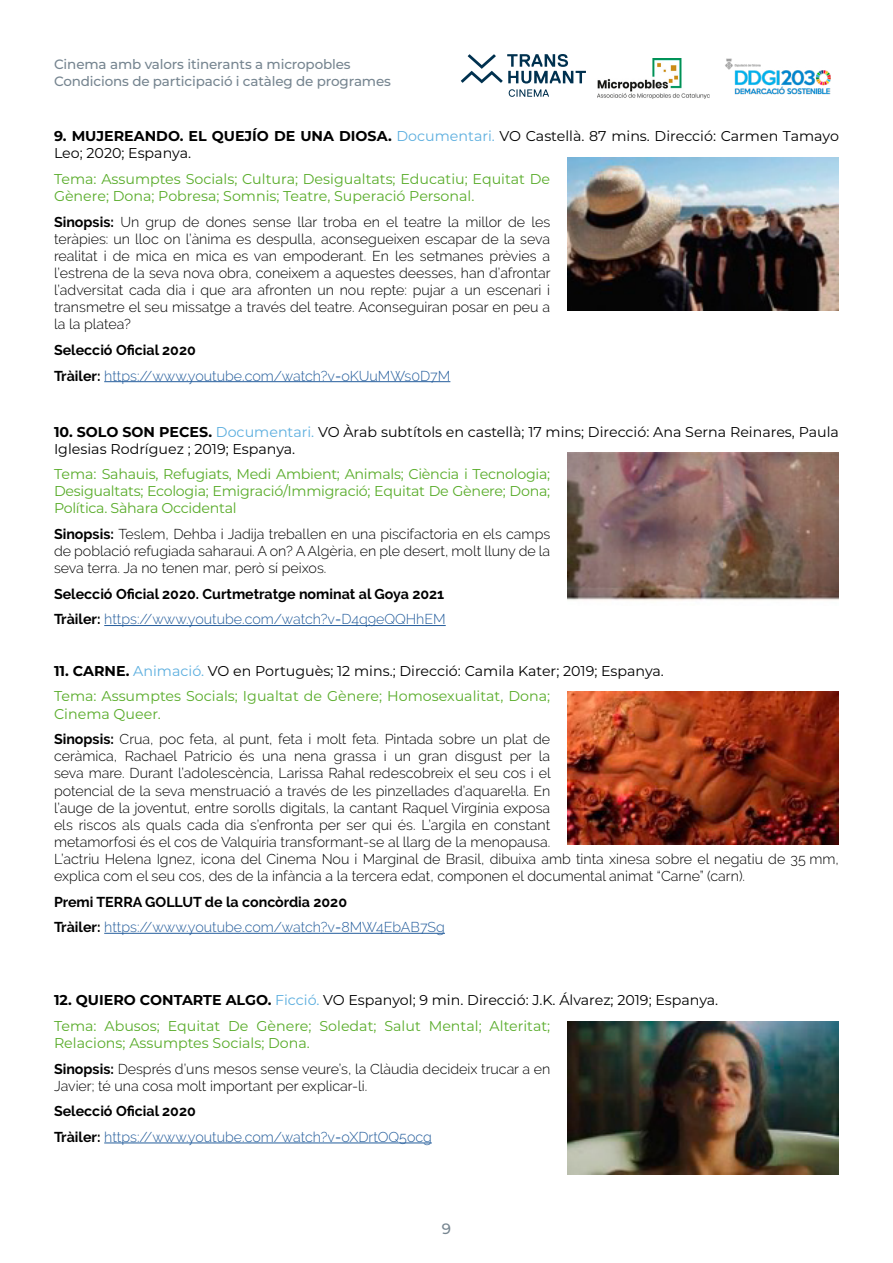
<style>
.page{position:relative;width:893px;height:1263px;background:#fff}
.page>*{position:absolute;margin:0;border:0;box-sizing:border-box;transform-origin:0 0}
.t1{font:500 15px "Montserrat";color:#768590}
.t2{font:300 14.25px/17.1px "Raleway";color:#000;text-align:justify}
.t3{font:14.25px/17.1px "Montserrat";color:#59ac2a}
.t4{font:14.25px/17.1px "Montserrat";color:#000}
.t5{font:300 14.25px "Raleway";color:#245d9c}
.Bold{font:700 14.25px "Raleway";color:#000}
.t6{font:500 13.5px/16.2px "Montserrat";letter-spacing:-.01em;color:#768590}
.s1{font-weight:700}
.s2{color:#5dafdf}
.s3{font-weight:700;color:#000}
</style>
<div class="page">
<svg style="left:461px;top:54px;width:125px;height:43px"></svg>
<img style="left:725px;top:58px;width:106px;height:37px">
<img style="left:597px;top:59px;width:112px;height:39px">
<hr style="left:104px;top:381px;width:346px;height:1px;background:#245d9c">
<img style="left:567px;top:157px;width:272px;height:153px">
<hr style="left:104px;top:625px;width:342px;height:1px;background:#245d9c">
<img style="left:567px;top:452px;width:272px;height:149px">
<hr style="left:104px;top:933px;width:341px;height:1px;background:#245d9c">
<img style="left:567px;top:692px;width:272px;height:153px">
<hr style="left:104px;top:1142px;width:328px;height:1px;background:#245d9c">
<img style="left:567px;top:1021px;width:272px;height:153px">
<p class="t6" style="left:54px;top:56px;width:339px">Cinema amb valors itinerants a micropobles<br>Condicions de participació i catàleg de programes</p>
<p class="t4" style="left:54px;top:127px;width:786px"><span class="s1">9. MUJEREANDO. EL QUEJÍO DE UNA DIOSA.</span> <span class="s2">Documentari.</span> VO Castellà. 87 mins. Direcció: Carmen Tamayo<br>Leo; 2020; Espanya.</p>
<p class="t3" style="left:54px;top:170px;width:498px">Tema: Assumptes Socials; Cultura; Desigualtats; Educatiu; Equitat De<br>Gènere; Dona; Pobresa; Somnis; Teatre, Superació Personal.</p>
<p class="t2" style="left:54px;top:213px;width:498px"><span class="s1">Sinopsis:</span> Un grup de dones sense llar troba en el teatre la millor de les teràpies: un lloc on l’ànima es despulla, aconsegueixen escapar de la seva realitat i de mica en mica es van empoderant. En les setmanes prèvies a l’estrena de la seva nova obra, coneixem a aquestes deesses, han d’afrontar l’adversitat cada dia i que ara afronten un nou repte: pujar a un escenari i transmetre el seu missatge a través del teatre. Aconseguiran posar en peu a la la platea?</p>
<p class="Bold" style="left:54px;top:342px;width:143px">Selecció Oficial 2020</p>
<p class="t5" style="left:54px;top:367px;width:398px"><span class="s3">Tràiler:</span> https://www.youtube.com/watch?v=oKUuMWs0D7M</p>
<p class="t4" style="left:54px;top:422px;width:786px"><span class="s1">10. SOLO SON PECES.</span> <span class="s2">Documentari.</span> VO Àrab subtítols en castellà; 17 mins; Direcció: Ana Serna Reinares, Paula<br>Iglesias Rodríguez ; 2019; Espanya.</p>
<p class="t3" style="left:54px;top:465px;width:498px;text-align:justify">Tema: Sahauis, Refugiats, Medi Ambient; Animals; Ciència i Tecnologia; Desigualtats; Ecologia; Emigració/Immigració; Equitat De Gènere; Dona; Política. Sàhara Occidental</p>
<p class="t2" style="left:54px;top:525px;width:498px"><span class="s1">Sinopsis:</span> Teslem, Dehba i Jadija treballen en una piscifactoria en els camps de població refugiada saharaui. A on? A Algèria, en ple desert, molt lluny de la seva terra. Ja no tenen mar, però sí peixos.</p>
<p class="Bold" style="left:54px;top:586px;width:392px">Selecció Oficial 2020. Curtmetratge nominat al Goya 2021</p>
<p class="t5" style="left:54px;top:611px;width:393px"><span class="s3">Tràiler:</span> https://www.youtube.com/watch?v=D4q9eQQHhEM</p>
<p class="t4" style="left:54px;top:662px;width:611px"><span class="s1">11. CARNE.</span> <span class="s2">Animació.</span> VO en Portuguès; 12 mins.; Direcció: Camila Kater; 2019; Espanya.</p>
<p class="t3" style="left:54px;top:687px;width:498px">Tema: Assumptes Socials; Igualtat de Gènere; Homosexualitat, Dona;<br>Cinema Queer.</p>
<p class="t2" style="left:54px;top:730px;width:786px;text-align:left"><span class="s1">Sinopsis:</span> Crua, poc feta, al punt, feta i molt feta. Pintada sobre un plat de<br>ceràmica, Rachael Patricio és una nena grassa i un gran disgust per la<br>seva mare. Durant l’adolescència, Larissa Rahal redescobreix el seu cos i el<br>potencial de la seva menstruació a través de les pinzellades d’aquarel·la. En<br>l’auge de la joventut, entre sorolls digitals, la cantant Raquel Virgínia exposa<br>els riscos als quals cada dia s’enfronta per ser qui és. L’argila en constant<br>metamorfosi és el cos de Valquíria transformant-se al llarg de la menopausa.<br>L’actriu Helena Ignez, icona del Cinema Nou i Marginal de Brasil, dibuixa amb tinta xinesa sobre el negatiu de 35 mm, explica com el seu cos, des de la infància a la tercera edat, componen el documental animat “Carne” (carn).</p>
<p class="Bold" style="left:54px;top:893px;width:295px">Premi TERRA GOLLUT de la concòrdia 2020</p>
<p class="t5" style="left:54px;top:919px;width:392px"><span class="s3">Tràiler:</span> https://www.youtube.com/watch?v=8MW4EbAB7Sg</p>
<p class="t4" style="left:54px;top:991px;width:666px"><span class="s1">12. QUIERO CONTARTE ALGO.</span> <span class="s2">Ficció.</span> VO Espanyol; 9 min. Direcció: J.K. Álvarez; 2019; Espanya.</p>
<p class="t3" style="left:54px;top:1017px;width:498px">Tema: Abusos; Equitat De Gènere; Soledat; Salut Mental; Alteritat;<br>Relacions; Assumptes Socials; Dona.</p>
<p class="t2" style="left:54px;top:1060px;width:498px"><span class="s1">Sinopsis:</span> Després d’uns mesos sense veure’s, la Clàudia decideix trucar a en<br>Javier; té una cosa molt important per explicar-li.</p>
<p class="Bold" style="left:54px;top:1103px;width:143px">Selecció Oficial 2020</p>
<p class="t5" style="left:54px;top:1128px;width:379px"><span class="s3">Tràiler:</span> https://www.youtube.com/watch?v=oXDrtOQ5ocg</p>
<p class="t1" style="left:442px;top:1218px;width:11px">9</p>
</div>
